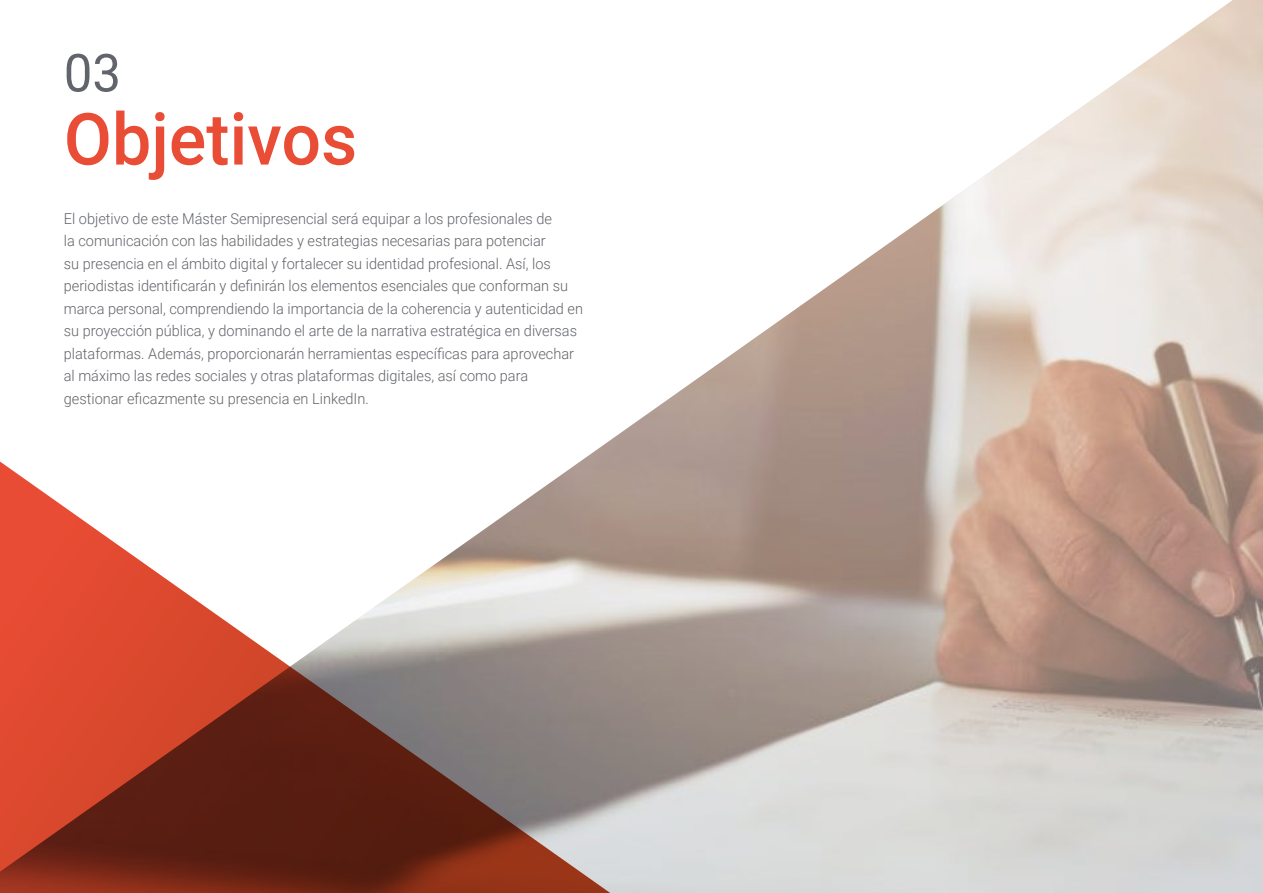
<style>
.page{position:relative;width:1263px;height:893px;background:#fff}
.page>*{position:absolute;margin:0;border:0;box-sizing:border-box;transform-origin:0 0}
.t1{font:500 72px "Roboto";color:#e94d35}
.t2{font:52.5px "Roboto";color:#61646a}
.t3{font:300 15px/22.5px "Roboto";color:#61646a}
</style>
<div class="page">
<img style="left:602px;top:0;width:661px;height:893px">
<svg style="left:0;top:446px;width:640px;height:447px"></svg>
<h2 class="t2" style="left:64px;top:36px;width:59px">03</h2>
<h1 class="t1" style="left:64px;top:89px;width:295px">Objetivos</h1>
<p class="t3" style="left:64px;top:207px;width:521px">El objetivo de este Máster Semipresencial será equipar a los profesionales de<br>la comunicación con las habilidades y estrategias necesarias para potenciar<br>su presencia en el ámbito digital y fortalecer su identidad profesional. Así, los periodistas identificarán y definirán los elementos esenciales que conforman su marca personal, comprendiendo la importancia de la coherencia y autenticidad en su proyección pública, y dominando el arte de la narrativa estratégica en diversas plataformas. Además, proporcionarán herramientas específicas para aprovechar al máximo las redes sociales y otras plataformas digitales, así como para gestionar eficazmente su presencia en LinkedIn.</p>
</div>
